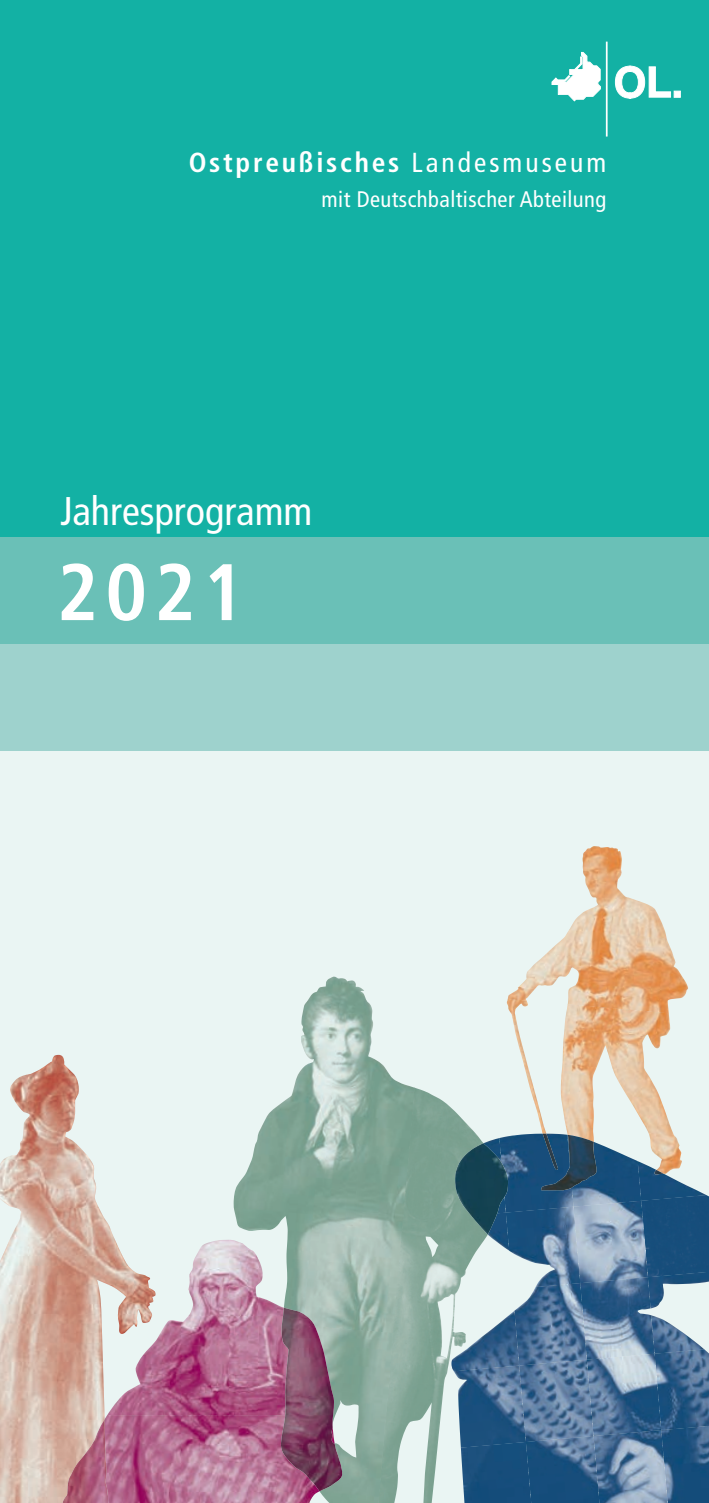
<style>
.page{position:relative;width:709px;height:1503px;background:#fff}
.page>*{position:absolute;margin:0;border:0;box-sizing:border-box;transform-origin:0 0}
.t1{font:700 condensed 80px "Frutiger LT Pro";color:#fff}
.t2{font:condensed 40px "Frutiger LT Pro";color:#fff}
.t3{font:700 condensed 27.5px "Frutiger LT Pro";letter-spacing:.1em;color:#fff}
.t4{font:condensed 22.5px "Frutiger LT Pro";letter-spacing:.02em;color:#fff}
.s1{font-weight:400}
</style>
<div class="page">
<div style="left:0;top:0;width:709px;height:537px;background:#13b1a4"></div>
<div style="left:0;top:537px;width:709px;height:107px;background:#6ac0b7"></div>
<div style="left:0;top:644px;width:709px;height:107px;background:#9ed2cd"></div>
<div style="left:0;top:751px;width:709px;height:751px;background:#eaf5f3"></div>
<img style="left:234px;top:977px;width:178px;height:349px">
<img style="left:378px;top:1087px;width:110px;height:415px">
<img style="left:334px;top:1326px;width:59px;height:176px">
<img style="left:641px;top:1173px;width:63px;height:21px">
<img style="left:573px;top:1190px;width:68px;height:10px">
<img style="left:500px;top:1136px;width:73px;height:70px">
<img style="left:483px;top:1138px;width:23px;height:5px">
<div style="left:641px;top:1194px;width:68px;height:77px;background:#164d7b"></div>
<img style="left:573px;top:1200px;width:75px;height:77px">
<img style="left:508px;top:1206px;width:72px;height:76px">
<img style="left:488px;top:1213px;width:21px;height:37px">
<img style="left:648px;top:1271px;width:61px;height:78px">
<img style="left:580px;top:1277px;width:74px;height:76px">
<img style="left:515px;top:1282px;width:72px;height:77px">
<img style="left:451px;top:1310px;width:68px;height:61px">
<img style="left:654px;top:1349px;width:55px;height:76px">
<img style="left:587px;top:1353px;width:74px;height:76px">
<img style="left:519px;top:1359px;width:74px;height:76px">
<img style="left:454px;top:1365px;width:72px;height:82px">
<img style="left:661px;top:1425px;width:48px;height:77px">
<img style="left:593px;top:1429px;width:74px;height:73px">
<img style="left:526px;top:1435px;width:73px;height:67px">
<div style="left:461px;top:1441px;width:70px;height:61px;background:#164d7c"></div>
<img style="left:455px;top:1143px;width:53px;height:91px">
<img style="left:156px;top:1239px;width:133px;height:176px">
<img style="left:156px;top:1415px;width:178px;height:87px">
<img style="left:280px;top:1307px;width:62px;height:184px">
<img style="left:0;top:1055px;width:156px;height:447px">
<img style="left:63px;top:1419px;width:45px;height:83px">
<img style="left:508px;top:848px;width:180px;height:150px">
<img style="left:507px;top:998px;width:175px;height:175px">
<img style="left:541px;top:1133px;width:123px;height:57px">
<svg style="left:551px;top:42px;width:130px;height:95px"></svg>
<p class="t3" style="left:189px;top:146px;width:419px">Ostpreußisches <span class="s1">Landesmuseum</span></p>
<p class="t4" style="left:321px;top:186px;width:286px">mit Deutschbaltischer Abteilung</p>
<h2 class="t2" style="left:60px;top:487px;width:254px">Jahresprogramm</h2>
<h1 class="t1" style="left:57px;top:545px;width:189px">2021</h1>
</div>
